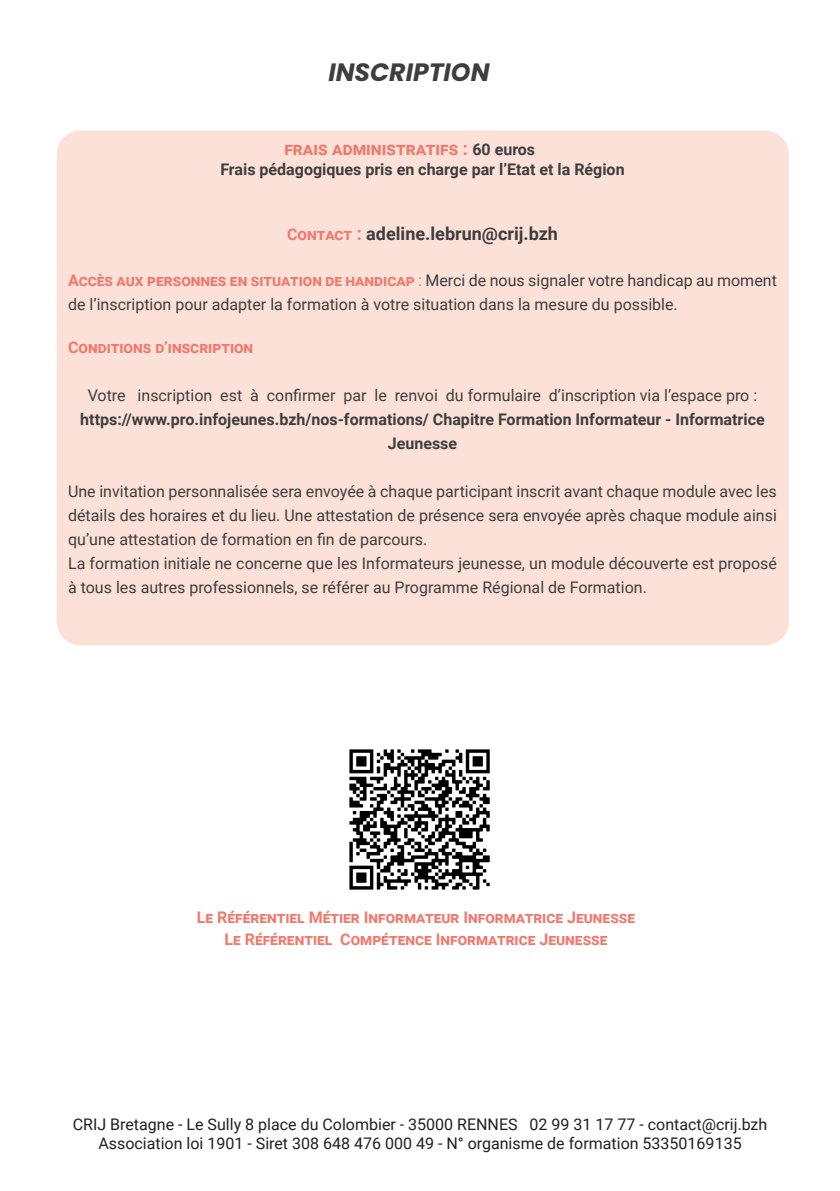
<style>
.page{position:relative;width:840px;height:1191px;background:#fff}
.page>*{position:absolute;margin:0;border:0;box-sizing:border-box;transform-origin:0 0}
.SOUS_TITRE{font:italic 700 25px "Poppins";color:#3e3e3f}
.TEXTE_COURANT{font:700 18px "Roboto";color:#3e3e3f}
.TEXTE_COURANT-2{font:700 18px "Roboto";color:#ef796c}
.texte_courant{font:16px/24px "Roboto";color:#3e3e3f}
.t1{font:16px "Roboto";color:#231f20}
.TEXTE_COURANT-3{font:700 16px "Roboto";color:#ef796c}
.texte_courant-2{font:700 16px/24px "Roboto";color:#3e3e3f;text-align:center}
.TEXTE_COURANT-4{font:700 16px "Roboto";color:#3e3e3f}
.s1{font-size:16px;color:#3e3e3f}
.s2{font-size:16px;color:#ef796c}
.s3{color:#ef796c}
.s4{font-weight:700;color:#ef796c}
</style>
<div class="page">
<div style="left:57px;top:130px;width:731px;height:515px;background:#fce1d8;border-radius:24px"></div>
<img style="left:349px;top:749px;width:141px;height:141px">
<p class="SOUS_TITRE" style="left:328px;top:58px;width:163px">INSCRIPTION</p>
<p class="TEXTE_COURANT-2" style="left:284px;top:136px;width:252px">frais administratifs : <span class="s1">60 euros</span></p>
<p class="TEXTE_COURANT-4" style="left:220px;top:158px;width:405px">Frais pédagogiques pris en charge par l’Etat et la Région</p>
<p class="TEXTE_COURANT" style="left:287px;top:221px;width:272px"><span class="s2">Contact</span> <span class="s3">:</span> adeline.lebrun@crij.bzh</p>
<p class="texte_courant" style="left:68px;top:267px;width:710px"><span class="s4">Accès aux personnes en situation de handicap</span> <span class="s3">:</span> Merci de nous signaler votre handicap au moment de l’inscription pour adapter la formation à votre situation dans la mesure du possible.</p>
<p class="TEXTE_COURANT-3" style="left:68px;top:336px;width:186px">Conditions d’inscription</p>
<p class="texte_courant" style="left:88px;top:383px;width:670px">Votre inscription est à confirmer par le renvoi du formulaire d’inscription via l’espace pro :</p>
<p class="texte_courant-2" style="left:80px;top:407px;width:685px">https://www.pro.infojeunes.bzh/nos-formations/ Chapitre Formation Informateur - Informatrice<br>Jeunesse</p>
<p class="texte_courant" style="left:68px;top:479px;width:710px;text-align:justify">Une invitation personnalisée sera envoyée à chaque participant inscrit avant chaque module avec les détails des horaires et du lieu. Une attestation de présence sera envoyée après chaque module ainsi qu’une attestation de formation en fin de parcours.</p>
<p class="texte_courant" style="left:68px;top:551px;width:709px">La formation initiale ne concerne que les Informateurs jeunesse, un module découverte est proposé à tous les autres professionnels, se référer au Programme Régional de Formation.</p>
<p class="TEXTE_COURANT-3" style="left:197px;top:906px;width:439px">Le Référentiel Métier Informateur Informatrice Jeunesse</p>
<p class="TEXTE_COURANT-3" style="left:224px;top:928px;width:384px">Le Référentiel Compétence Informatrice Jeunesse</p>
<p class="t1" style="left:73px;top:1113px;width:695px">CRIJ Bretagne - Le Sully 8 place du Colombier - 35000 RENNES 02 99 31 17 77 - contact@crij.bzh</p>
<p class="t1" style="left:98px;top:1132px;width:644px">Association loi 1901 - Siret 308 648 476 000 49 - N° organisme de formation 53350169135</p>
</div>
